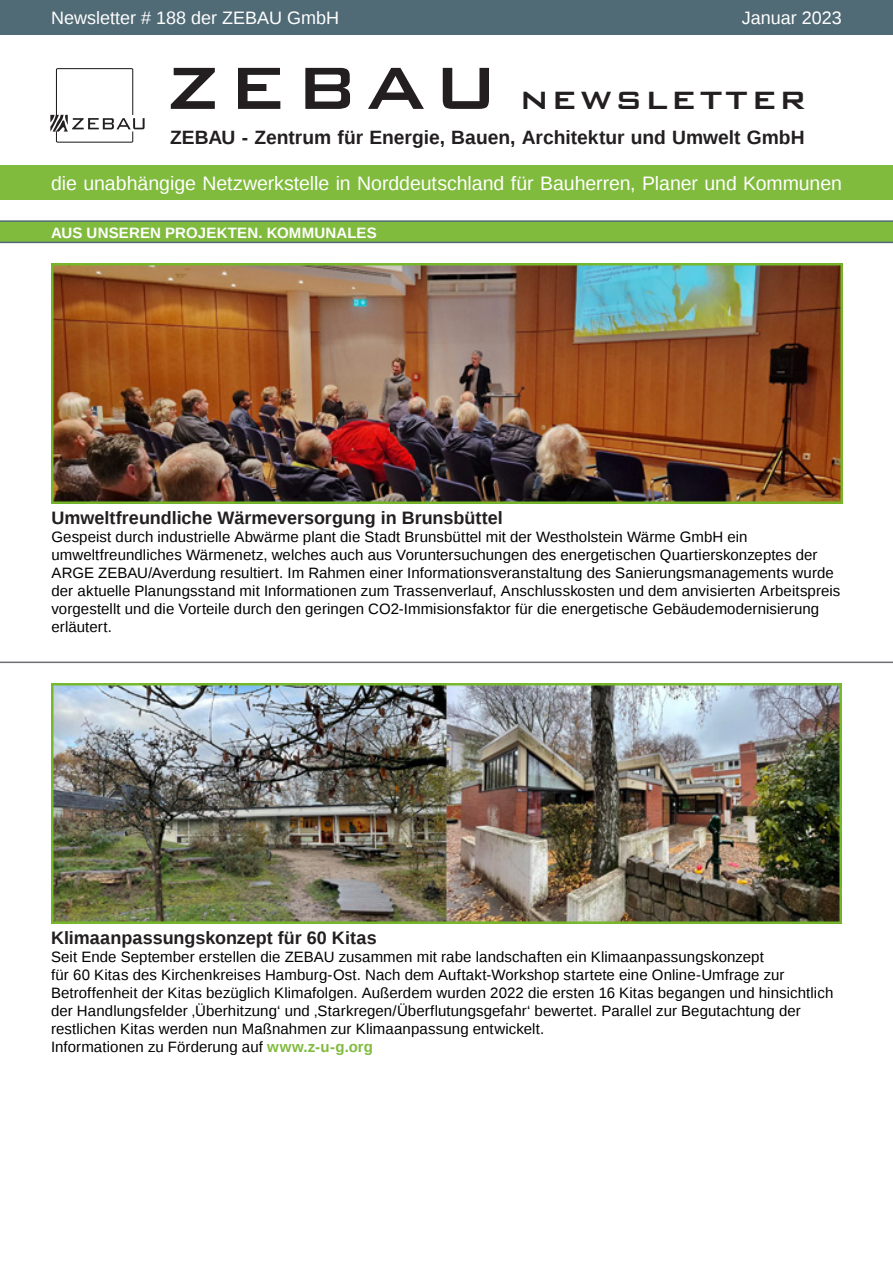
<style>
.page{position:relative;width:893px;height:1263px;background:#fff}
.page>*{position:absolute;margin:0;border:0;box-sizing:border-box;transform-origin:0 0}
.t1{font:500 40.95px "Bank Gothic BT";letter-spacing:.075em;color:#231f20}
.t2{font:19.5px "Liberation Sans";letter-spacing:-.005em;color:#fff}
.t3{font:700 19.2px "Liberation Sans";color:#231f20}
.Überschrift{font:700 18px "Liberation Sans";color:#231f20}
.t4{font:18px "Liberation Sans";color:#fff}
.Überschrift-2{font:15px/18px "Liberation Sans";letter-spacing:.005em;color:#000}
.t5{font:700 15px "Liberation Sans";letter-spacing:.01em;color:#fff}
.s1{font-size:79.5px}
.s2{font-weight:700;color:#80bb3d}
</style>
<div class="page">
<div style="left:0;top:0;width:893px;height:34px;background:#506a76"></div>
<div style="left:0;top:166px;width:893px;height:34px;background:#80bb3d"></div>
<svg style="left:50px;top:68px;width:95px;height:75px"></svg>
<div style="left:0;top:221px;width:893px;height:21px;background:#80bb3d"></div>
<hr style="left:0;top:242px;width:893px;height:1px;background:#506a76">
<hr style="left:0;top:220px;width:893px;height:2px;background:#506a76">
<img style="left:52px;top:264px;width:790px;height:239px">
<img style="left:51px;top:684px;width:791px;height:239px">
<hr style="left:0;top:661px;width:893px;height:2px;background:#6c6d70">
<p class="t4" style="left:51px;top:7px;width:290px">Newsletter # 188 der ZEBAU GmbH</p>
<p class="t4" style="left:742px;top:7px;width:102px">Januar 2023</p>
<h1 class="t1" style="left:166px;top:76px;width:642px"><span class="s1">ZEBAU</span> newsletter</h1>
<p class="t3" style="left:170px;top:124px;width:636px">ZEBAU - Zentrum für Energie, Bauen, Architektur und Umwelt GmbH</p>
<h2 class="t2" style="left:51px;top:172px;width:792px">die unabhängige Netzwerkstelle in Norddeutschland für Bauherren, Planer und Kommunen</h2>
<p class="t5" style="left:51px;top:222px;width:327px">AUS UNSEREN PROJEKTEN. KOMMUNALES</p>
<p class="Überschrift" style="left:52px;top:506px;width:453px">Umweltfreundliche Wärmeversorgung in Brunsbüttel</p>
<p class="Überschrift-2" style="left:52px;top:529px;width:790px">Gespeist durch industrielle Abwärme plant die Stadt Brunsbüttel mit der Westholstein Wärme GmbH ein umweltfreundliches Wärmenetz, welches auch aus Voruntersuchungen des energetischen Quartierskonzeptes der ARGE ZEBAU/Averdung resultiert. Im Rahmen einer Informationsveranstaltung des Sanierungsmanagements wurde der aktuelle Planungsstand mit Informationen zum Trassenverlauf, Anschlusskosten und dem anvisierten Arbeitspreis vorgestellt und die Vorteile durch den geringen CO2-Immisionsfaktor für die energetische Gebäudemodernisierung erläutert.</p>
<p class="Überschrift" style="left:51px;top:926px;width:327px">Klimaanpassungskonzept für 60 Kitas</p>
<p class="Überschrift-2" style="left:51px;top:949px;width:784px">Seit Ende September erstellen die ZEBAU zusammen mit rabe landschaften ein Klimaanpassungskonzept<br>für 60 Kitas des Kirchenkreises Hamburg-Ost. Nach dem Auftakt-Workshop startete eine Online-Umfrage zur Betroffenheit der Kitas bezüglich Klimafolgen. Außerdem wurden 2022 die ersten 16 Kitas begangen und hinsichtlich der Handlungsfelder ‚Überhitzung‘ und ‚Starkregen/Überflutungsgefahr‘ bewertet. Parallel zur Begutachtung der restlichen Kitas werden nun Maßnahmen zur Klimaanpassung entwickelt.</p>
<p class="Überschrift-2" style="left:51px;top:1039px;width:324px">Informationen zu Förderung auf <span class="s2">www.z-u-g.org</span></p>
</div>
